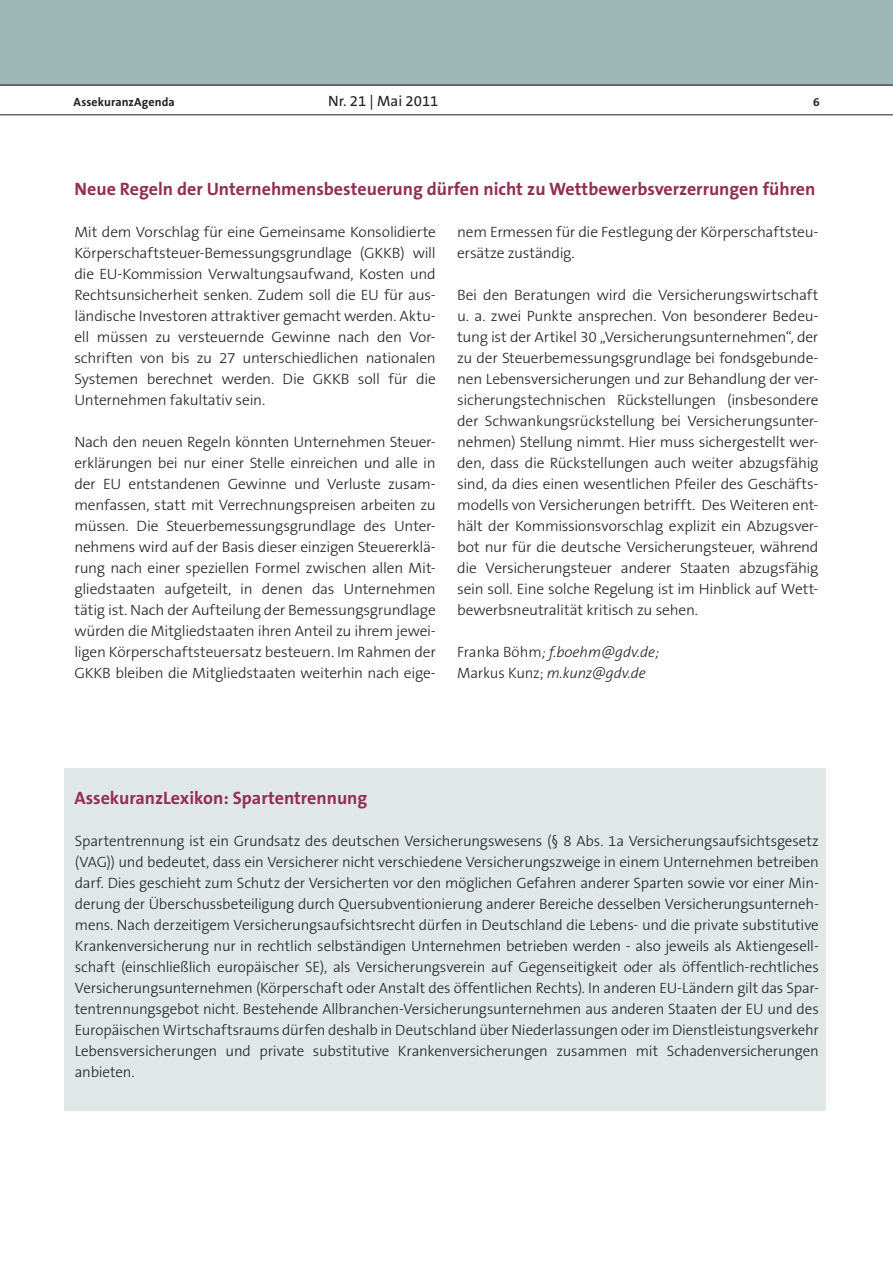
<style>
.page{position:relative;width:893px;height:1263px;background:#fff}
.page>*{position:absolute;margin:0;border:0;box-sizing:border-box;transform-origin:0 0}
.t1{font:700 18px "The Sans B7";color:#942d53}
.t2{font:300 15px/21px "The Sans B3";letter-spacing:-.015em;color:#231f20;text-align:justify}
.t3{font:italic 300 15px/21px "The Sans B3";color:#231f20}
.t4{font:15px "The Sans B5 Plain";color:#231f20}
.t5{font:700 12px "The Sans B7";letter-spacing:.01em;color:#231f20}
.s1{font-style:normal}
</style>
<div class="page">
<div style="left:0;top:0;width:893px;height:85px;background:#9db8b7"></div>
<hr style="left:0;top:85px;width:893px;height:1px;background:#231f20">
<hr style="left:0;top:114px;width:893px;height:1px;background:#231f20">
<div style="left:65px;top:768px;width:761px;height:342px;background:#dfe7e7"></div>
<p class="t5" style="left:74px;top:95px;width:103px">AssekuranzAgenda</p>
<p class="t4" style="left:328px;top:93px;width:112px">Nr. 21 | Mai 2011</p>
<p class="t5" style="left:813px;top:95px;width:8px">6</p>
<p class="t1" style="left:75px;top:179px;width:742px">Neue Regeln der Unternehmensbesteuerung dürfen nicht zu Wettbewerbsverzerrungen führen</p>
<p class="t2" style="left:74px;top:222px;width:363px">Mit dem Vorschlag für eine Gemeinsame Konsolidierte Körperschaftsteuer-Bemessungsgrundlage (GKKB) will die EU-Kommission Verwaltungsaufwand, Kosten und Rechtsunsicherheit senken. Zudem soll die EU für aus&shy;ländische Investoren attraktiver gemacht werden. Aktu&shy;ell müssen zu versteuernde Gewinne nach den Vor&shy;schriften von bis zu 27 unterschiedlichen nationalen Systemen berechnet werden. Die GKKB soll für die Unternehmen fakultativ sein.</p>
<p class="t2" style="left:74px;top:432px;width:363px">Nach den neuen Regeln könnten Unternehmen Steuer&shy;erklärungen bei nur einer Stelle einreichen und alle in der EU entstandenen Gewinne und Verluste zusam&shy;menfassen, statt mit Verrechnungspreisen arbeiten zu müssen. Die Steuerbemessungsgrundlage des Unter&shy;nehmens wird auf der Basis dieser einzigen Steuererklä&shy;rung nach einer speziellen Formel zwischen allen Mit&shy;gliedstaaten aufgeteilt, in denen das Unternehmen tätig ist. Nach der Aufteilung der Bemessungsgrundlage würden die Mitgliedstaaten ihren Anteil zu ihrem jewei&shy;ligen Körperschaftsteuersatz besteuern. Im Rahmen der GKKB bleiben die Mitgliedstaaten weiterhin nach eige-</p>
<p class="t2" style="left:457px;top:222px;width:363px">nem Ermessen für die Festlegung der Körperschaftsteu&shy;ersätze zuständig.</p>
<p class="t2" style="left:457px;top:285px;width:363px">Bei den Beratungen wird die Versicherungswirtschaft u. a. zwei Punkte ansprechen. Von besonderer Bedeu&shy;tung ist der Artikel 30 „Versicherungsunternehmen“, der zu der Steuerbemessungsgrundlage bei fondsgebunde&shy;nen Lebensversicherungen und zur Behandlung der ver&shy;sicherungstechnischen Rückstellungen (insbesondere der Schwankungsrückstellung bei Versicherungsunter&shy;nehmen) Stellung nimmt. Hier muss sichergestellt wer&shy;den, dass die Rückstellungen auch weiter abzugsfähig sind, da dies einen wesentlichen Pfeiler des Geschäfts&shy;modells von Versicherungen betrifft. Des Weiteren ent&shy;hält der Kommissionsvorschlag explizit ein Abzugsver&shy;bot nur für die deutsche Versicherungsteuer, während die Versicherungsteuer anderer Staaten abzugsfähig sein soll. Eine solche Regelung ist im Hinblick auf Wett&shy;bewerbsneutralität kritisch zu sehen.</p>
<p class="t3" style="left:457px;top:642px;width:204px"><span class="s1">Franka Böhm</span>; f.boehm@gdv.de;<br><span class="s1">Markus Kunz;</span> m.kunz@gdv.de</p>
<p class="t1" style="left:74px;top:789px;width:294px">AssekuranzLexikon: Spartentrennung</p>
<p class="t2" style="left:75px;top:831px;width:746px">Spartentrennung ist ein Grundsatz des deutschen Versicherungswesens (§ 8 Abs. 1a Versicherungsaufsichtsgesetz (VAG)) und bedeutet, dass ein Versicherer nicht verschiedene Versicherungszweige in einem Unternehmen betreiben darf. Dies geschieht zum Schutz der Versicherten vor den möglichen Gefahren anderer Sparten sowie vor einer Min&shy;derung der Überschussbeteiligung durch Quersubventionierung anderer Bereiche desselben Versicherungsunterneh&shy;mens. Nach derzeitigem Versicherungsaufsichtsrecht dürfen in Deutschland die Lebens- und die private substitutive Krankenversicherung nur in rechtlich selbständigen Unternehmen betrieben werden - also jeweils als Aktiengesell&shy;schaft (einschließlich europäischer SE), als Versicherungsverein auf Gegenseitigkeit oder als öffentlich-rechtliches Versicherungsunternehmen (Körperschaft oder Anstalt des öffentlichen Rechts). In anderen EU-Ländern gilt das Spar&shy;tentrennungsgebot nicht. Bestehende Allbranchen-Versicherungsunternehmen aus anderen Staaten der EU und des Europäischen Wirtschaftsraums dürfen deshalb in Deutschland über Niederlassungen oder im Dienstleistungsverkehr Lebensversicherungen und private substitutive Krankenversicherungen zusammen mit Schadenversicherungen anbieten.</p>
</div>
